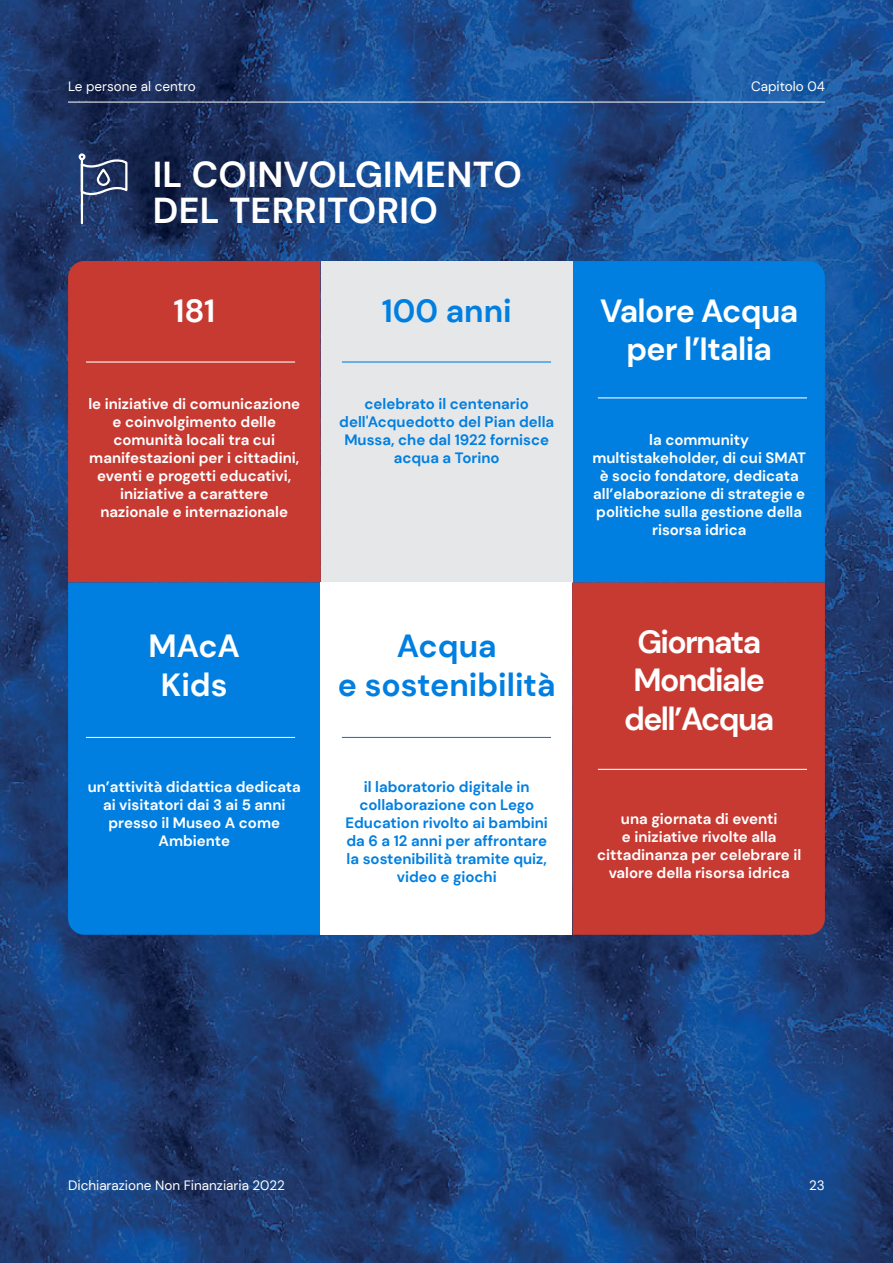
<style>
.page{position:relative;width:893px;height:1263px;background:#fff}
.page>*{position:absolute;margin:0;border:0;box-sizing:border-box;transform-origin:0 0}
.t1{font:700 36px/36px "DM Sans";letter-spacing:.01em;color:#fff}
.t2{font:700 31.95px/38.4px "DM Sans";letter-spacing:-.045em;color:#fff;text-align:center}
.t3{font:700 31.95px/38.4px "DM Sans";color:#007fe1;text-align:center}
.t4{font:700 31.95px/38.4px "DM Sans";letter-spacing:-.02em;color:#fff;text-align:center}
.t5{font:700 31.95px/38.4px "DM Sans";color:#fff;text-align:center}
.t6{font:700 15px/18px "DM Sans";color:#fff;text-align:center}
.t7{font:700 15px/18px "DM Sans";color:#007fe1;text-align:center}
.t8{font:13.5px "DM Sans";color:#fff}
</style>
<div class="page">
<img style="left:0;top:0;width:893px;height:1263px">
<svg style="left:77px;top:152px;width:52px;height:73px;background:#3d507a"></svg>
<div style="left:572px;top:261px;width:253px;height:321px;background:#007fe1"></div>
<div style="left:68px;top:261px;width:253px;height:321px;background:#c73a32"></div>
<div style="left:321px;top:261px;width:251px;height:321px;background:#e6e7e9"></div>
<div style="left:68px;top:583px;width:253px;height:352px;background:#007fe1"></div>
<div style="left:572px;top:583px;width:253px;height:352px;background:#c73a32"></div>
<div style="left:321px;top:583px;width:251px;height:352px;background:#fff"></div>
<hr style="left:86px;top:737px;width:209px;height:1px;background:#fff">
<hr style="left:342px;top:737px;width:209px;height:1px;background:#007fe1">
<hr style="left:598px;top:769px;width:209px;height:1px;background:#fff">
<hr style="left:86px;top:361px;width:209px;height:2px;background:#fff">
<hr style="left:342px;top:361px;width:209px;height:2px;background:#007fe1">
<hr style="left:598px;top:397px;width:209px;height:1px;background:#fff">
<hr style="left:68px;top:102px;width:757px;height:1px;background:#fff">
<p class="t8" style="left:68px;top:78px;width:129px">Le persone al centro</p>
<h1 class="t1" style="left:153px;top:156px;width:371px">IL COINVOLGIMENTO<br>DEL TERRITORIO</h1>
<p class="t8" style="left:751px;top:78px;width:75px">Capitolo 04</p>
<h2 class="t2" style="left:174px;top:291px;width:43px">181</h2>
<h2 class="t3" style="left:382px;top:291px;width:132px">100 anni</h2>
<h2 class="t4" style="left:600px;top:291px;width:200px">Valore Acqua per l’Italia</h2>
<p class="t6" style="left:88px;top:395px;width:213px">le iniziative di comunicazione e coinvolgimento delle comunità locali tra cui manifestazioni per i cittadini, eventi e progetti educativi, iniziative a carattere nazionale e internazionale</p>
<p class="t7" style="left:339px;top:395px;width:216px">celebrato il centenario dell'Acquedotto del Pian della<br>Mussa, che dal 1922 fornisce acqua a Torino</p>
<p class="t6" style="left:592px;top:431px;width:215px">la community multistakeholder, di cui SMAT è socio fondatore, dedicata all’elaborazione di strategie e politiche sulla gestione della risorsa idrica</p>
<h2 class="t5" style="left:149px;top:627px;width:93px">MAcA<br>Kids</h2>
<h2 class="t3" style="left:338px;top:627px;width:219px">Acqua<br>e sostenibilità</h2>
<h2 class="t2" style="left:624px;top:622px;width:152px">Giornata<br>Mondiale dell’Acqua</h2>
<p class="t6" style="left:88px;top:778px;width:215px">un’attività didattica dedicata ai visitatori dai 3 ai 5 anni presso il Museo A come<br>Ambiente</p>
<p class="t7" style="left:346px;top:778px;width:204px">il laboratorio digitale in collaborazione con Lego<br>Education rivolto ai bambini da 6 a 12 anni per affrontare la sostenibilità tramite quiz, video e giochi</p>
<p class="t6" style="left:597px;top:810px;width:206px">una giornata di eventi<br>e iniziative rivolte alla cittadinanza per celebrare il valore della risorsa idrica</p>
<p class="t8" style="left:68px;top:1177px;width:218px">Dichiarazione Non Finanziaria 2022</p>
<p class="t8" style="left:809px;top:1177px;width:17px">23</p>
</div>
